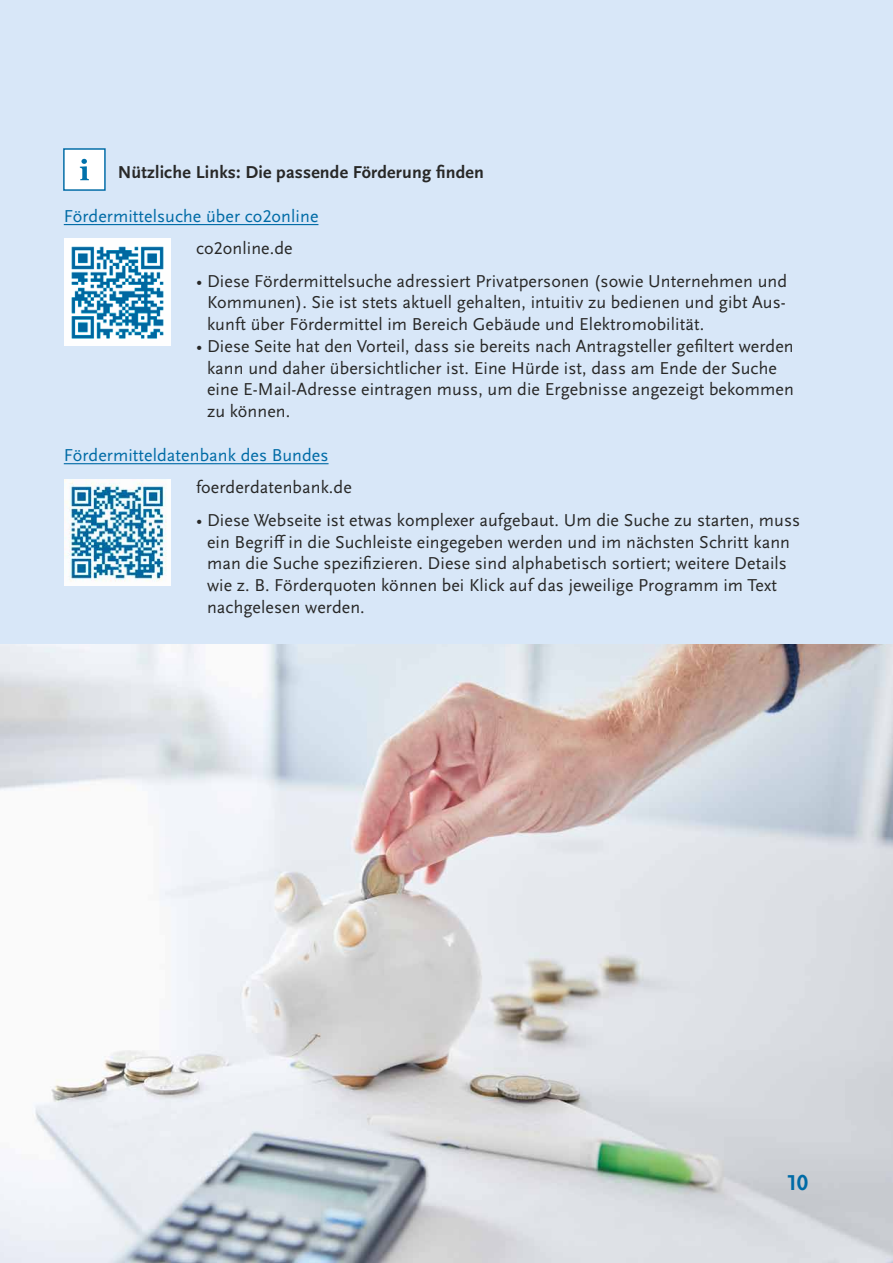
<style>
.page{position:relative;width:893px;height:1263px;background:#fff}
.page>*{position:absolute;margin:0;border:0;box-sizing:border-box;transform-origin:0 0}
.t1{font:700 22.5px "Scala Sans Pro";color:#006ba6}
.Text_Tabelle{font:18px/21.8px "Scala Sans Pro";letter-spacing:.005em;color:#282827}
.Text_Tabelle-2{font:18px "Scala Sans Pro";letter-spacing:.005em;color:#006ba6}
.Text_Tabelle-3{font:700 18px "Scala Sans Pro";letter-spacing:.01em;color:#282827}
</style>
<div class="page">
<img style="left:0;top:643px;width:893px;height:620px">
<div style="left:0;top:0;width:893px;height:643px;background:#d8e7f8"></div>
<div style="left:63px;top:148px;width:43px;height:43px;background:#fff;border:1px solid #006ba6"></div>
<svg style="left:80px;top:159px;width:9px;height:21px"></svg>
<hr style="left:64px;top:224px;width:254px;height:1px;background:#006ba6">
<hr style="left:64px;top:463px;width:265px;height:1px;background:#006ba6">
<img style="left:64px;top:239px;width:107px;height:106px">
<img style="left:64px;top:479px;width:107px;height:107px">
<p class="Text_Tabelle-3" style="left:118px;top:162px;width:368px">Nützliche Links: Die passende Förderung finden</p>
<p class="Text_Tabelle-2" style="left:64px;top:205px;width:256px">Fördermittelsuche über co2online</p>
<p class="Text_Tabelle" style="left:196px;top:237px;width:98px">co2online.de</p>
<p class="Text_Tabelle" style="left:207px;top:270px;width:581px;text-align:justify;text-indent:-11px">• Diese Fördermittelsuche adressiert Privatpersonen (sowie Unternehmen und Kommunen). Sie ist stets aktuell gehalten, intuitiv zu bedienen und gibt Aus&shy;kunft über Fördermittel im Bereich Gebäude und Elektromobilität.</p>
<p class="Text_Tabelle" style="left:207px;top:335px;width:588px;text-indent:-11px">• Diese Seite hat den Vorteil, dass sie bereits nach Antragsteller gefiltert werden kann und daher übersichtlicher ist. Eine Hürde ist, dass am Ende der Suche eine E-Mail-Adresse eintragen muss, um die Ergebnisse angezeigt bekommen zu können.</p>
<p class="Text_Tabelle-2" style="left:64px;top:444px;width:266px">Fördermitteldatenbank des Bundes</p>
<p class="Text_Tabelle" style="left:196px;top:477px;width:157px">foerderdatenbank.de</p>
<p class="Text_Tabelle" style="left:207px;top:509px;width:595px;text-indent:-11px">• Diese Webseite ist etwas komplexer aufgebaut. Um die Suche zu starten, muss ein Begriff in die Suchleiste eingegeben werden und im nächsten Schritt kann man die Suche spezifizieren. Diese sind alphabetisch sortiert; weitere Details wie z. B. Förderquoten können bei Klick auf das jeweilige Programm im Text nachgelesen werden.</p>
<p class="t1" style="left:787px;top:1170px;width:22px">10</p>
</div>
